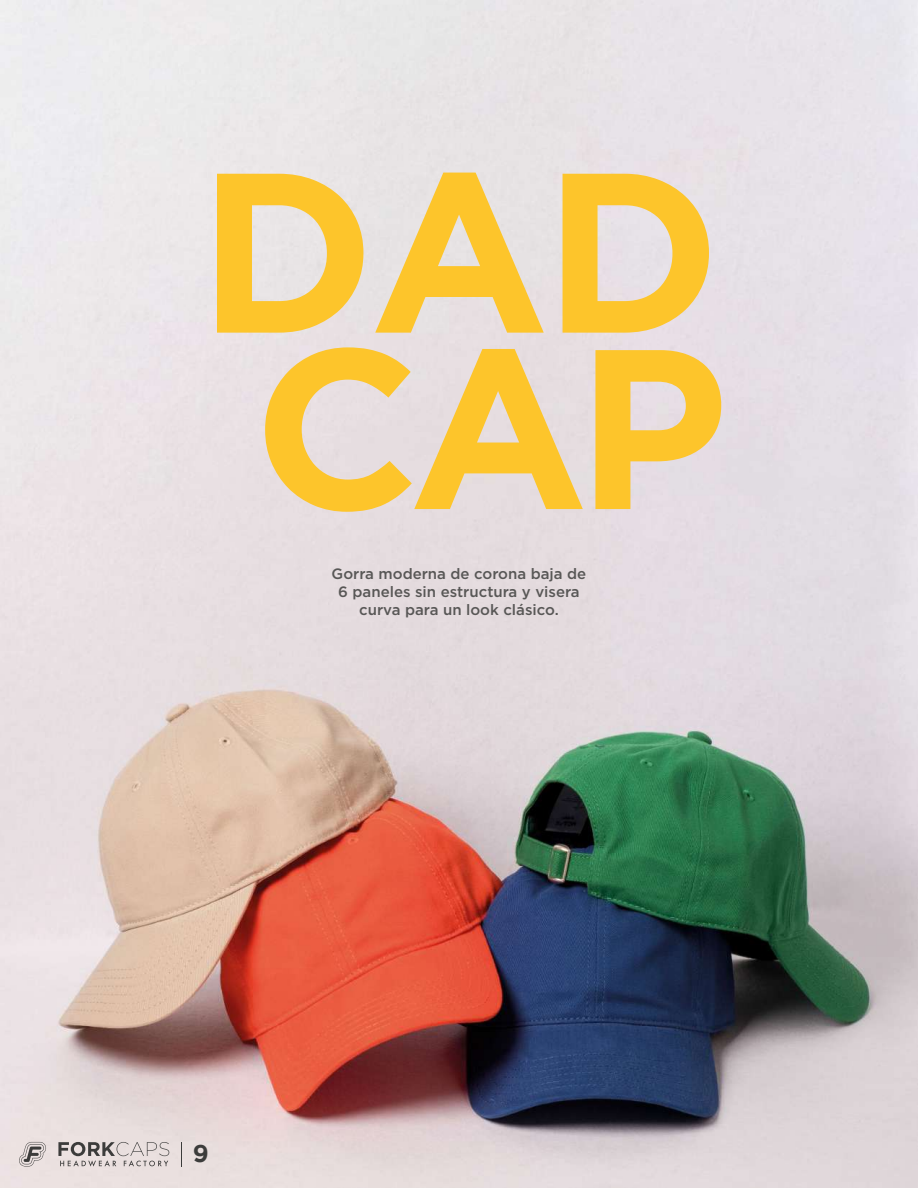
<style>
.page{position:relative;width:918px;height:1188px;background:#fff}
.page>*{position:absolute;margin:0;border:0;box-sizing:border-box;transform-origin:0 0}
.t1{font:700 227.1px/176.4px "Gotham";letter-spacing:-.04em;color:#fdc52b}
.t2{font:700 24.15px "Gotham";color:#3c3c3b}
.t3{font:500 15px/18px "Gotham";color:#585756;text-align:center}
</style>
<div class="page">
<img style="left:0;top:0;width:918px;height:1188px">
<svg style="left:19px;top:1142px;width:27px;height:25px"></svg>
<svg style="left:58px;top:1142px;width:111px;height:25px;background:#c2bab9"></svg>
<svg style="left:181px;top:1142px;width:1px;height:25px"></svg>
<h1 class="t1" style="left:198px;top:158px;width:532px">DAD<br>CAP</h1>
<p class="t3" style="left:332px;top:564px;width:256px">Gorra moderna de corona baja de<br>6 paneles sin estructura y visera curva para un look clásico.</p>
<h2 class="t2" style="left:193px;top:1140px;width:17px">9</h2>
</div>
